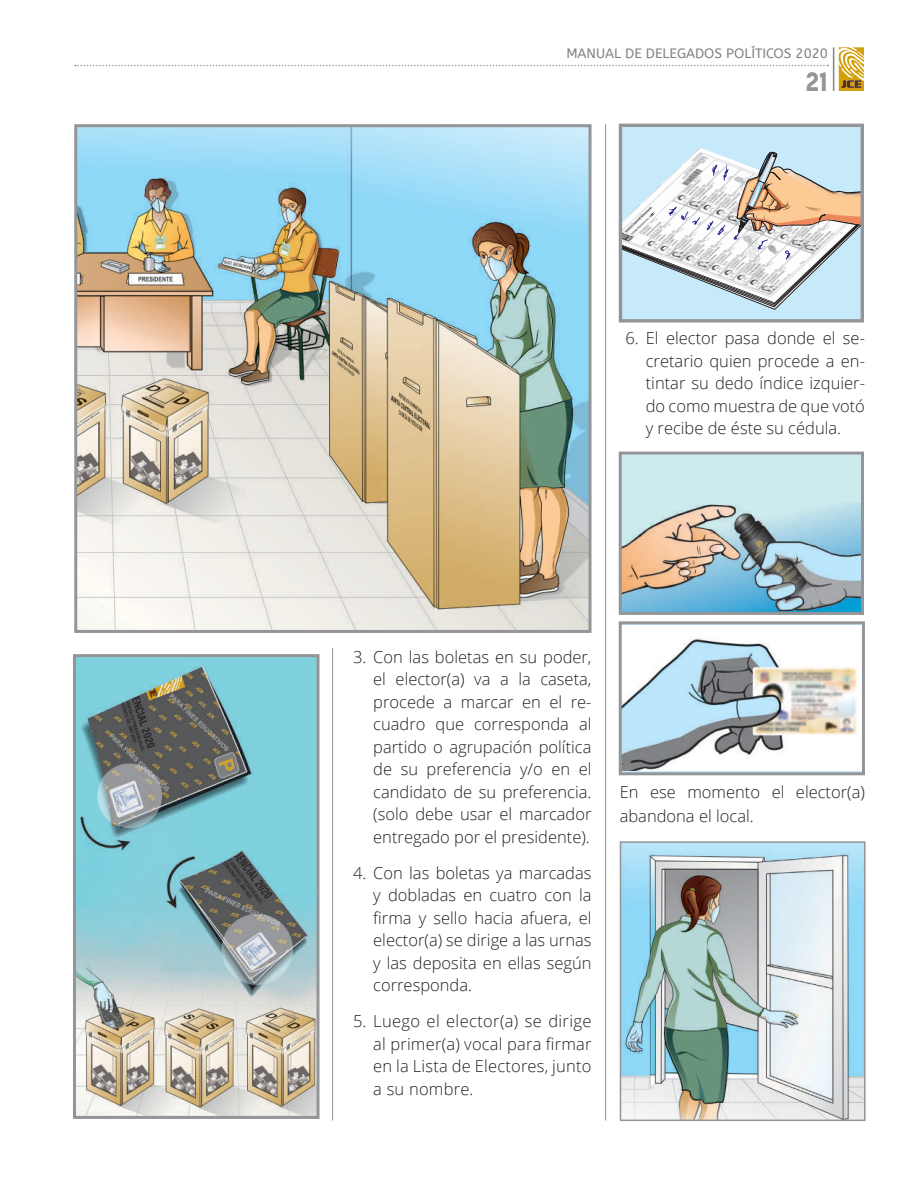
<style>
.page{position:relative;width:918px;height:1188px;background:#fff}
.page>*{position:absolute;margin:0;border:0;box-sizing:border-box;transform-origin:0 0}
.t1{font:24px "Lemon Milk";color:#939598}
.t2{font:300 16.5px/22.5px "Open Sans";color:#231f20;text-align:justify}
.t3{font:13.5px "A Bee Zee";color:#808285}
</style>
<div class="page">
<svg style="left:75px;top:65px;width:753px;height:1px"></svg>
<svg style="left:839px;top:47px;width:25px;height:44px"></svg>
<hr style="left:833px;top:47px;width:1px;height:44px;background:#808285">
<div style="left:620px;top:125px;width:242px;height:196px;background:#c6eafa"></div>
<svg style="left:623px;top:152px;width:237px;height:158px"></svg>
<div style="left:619px;top:124px;width:245px;height:199px;border:3px solid #939598"></div>
<img style="left:623px;top:456px;width:237px;height:155px">
<div style="left:619px;top:452px;width:245px;height:163px;border:3px solid #939598"></div>
<hr style="left:332px;top:648px;width:1px;height:472px;background:#939598">
<hr style="left:605px;top:124px;width:1px;height:996px;background:#939598">
<img style="left:623px;top:637px;width:234px;height:134px">
<div style="left:619px;top:621px;width:246px;height:154px;border:3px solid #939598"></div>
<img style="left:78px;top:128px;width:510px;height:501px">
<div style="left:74px;top:124px;width:518px;height:509px;border:3px solid #939598"></div>
<img style="left:77px;top:658px;width:239px;height:457px">
<div style="left:73px;top:654px;width:247px;height:465px;border:3px solid #939598"></div>
<img style="left:623px;top:844px;width:240px;height:274px">
<div style="left:620px;top:841px;width:246px;height:280px;border:2px solid #939598"></div>
<p class="t3" style="left:566px;top:45px;width:263px">MANUAL DE DELEGADOS POLÍTICOS 2020</p>
<h1 class="t1" style="left:807px;top:69px;width:23px">21</h1>
<p class="t2" style="left:646px;top:326px;width:221px;text-indent:-20px">6. El elector pasa donde el se&shy;cretario quien procede a en&shy;tintar su dedo índice izquier&shy;do como muestra de que votó y recibe de éste su cédula.</p>
<p class="t2" style="left:373px;top:645px;width:220px;text-indent:-20px">3. Con las boletas en su poder, el elector(a) va a la caseta, procede a marcar en el re&shy;cuadro que corresponda al partido o agrupación política de su preferencia y/o en el candidato de su preferencia. (solo debe usar el marcador entregado por el presidente).</p>
<p class="t2" style="left:373px;top:861px;width:220px;text-indent:-20px">4. Con las boletas ya marcadas y dobladas en cuatro con la firma y sello hacia afuera, el elector(a) se dirige a las urnas y las deposita en ellas según corresponda.</p>
<p class="t2" style="left:373px;top:1010px;width:220px;text-indent:-20px">5. Luego el elector(a) se dirige al primer(a) vocal para firmar en la Lista de Electores, junto a su nombre.</p>
<p class="t2" style="left:620px;top:779px;width:247px;line-height:24px">En ese momento el elector(a) abandona el local.</p>
</div>
